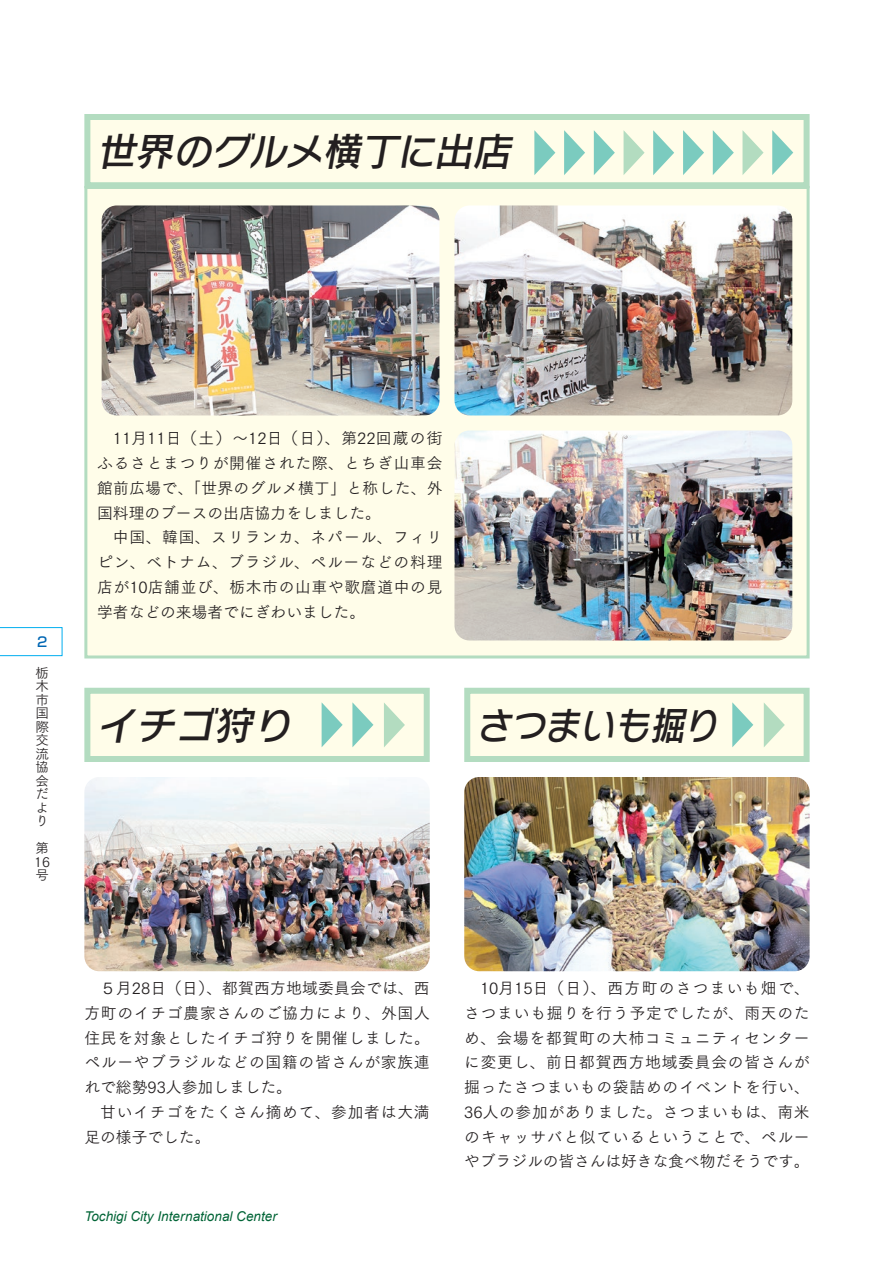
<style>
.page{position:relative;width:894px;height:1263px;background:#fff}
.page>*{position:absolute;margin:0;border:0;box-sizing:border-box;transform-origin:0 0}
.t1{font:italic 39px "Rodin NTLG Pro DB";color:#231f20}
.t2{font:italic 39px "Rodin NTLG Pro DB";color:#231f20;scale:.9 1}
.t3{font:15.75px/24.8px "Tsuku Go Pr 5 R";letter-spacing:.045em;color:#231f20;text-align:justify}
.t4{font:italic 13.5px "Arial";color:#006436}
.t5{font:13.5px/13.5px "Tsuku Go Pr 5 R";color:#231f20}
.t6{font:500 13.5px "Shin Go Pro";color:#0166b3}
</style>
<div class="page">
<div style="left:84px;top:186px;width:725px;height:472px;background:#fffde9;border:3px solid #b3dcc0"></div>
<div style="left:84px;top:114px;width:725px;height:74px;background:#fffde9;border:6px solid #b3dcc0"></div>
<img style="left:102px;top:205px;width:337px;height:210px">
<img style="left:454px;top:205px;width:338px;height:210px">
<img style="left:454px;top:430px;width:338px;height:210px">
<svg style="left:772px;top:130px;width:21px;height:45px"></svg>
<svg style="left:683px;top:130px;width:20px;height:45px"></svg>
<svg style="left:564px;top:130px;width:21px;height:45px"></svg>
<svg style="left:534px;top:130px;width:21px;height:45px"></svg>
<svg style="left:712px;top:130px;width:21px;height:45px"></svg>
<svg style="left:593px;top:130px;width:21px;height:45px"></svg>
<svg style="left:742px;top:130px;width:21px;height:45px"></svg>
<svg style="left:623px;top:130px;width:21px;height:45px"></svg>
<svg style="left:653px;top:130px;width:21px;height:45px"></svg>
<div style="left:84px;top:688px;width:345px;height:74px;background:#fffde9;border:6px solid #b3dcc0"></div>
<div style="left:464px;top:688px;width:345px;height:74px;background:#fffde9;border:6px solid #b3dcc0"></div>
<svg style="left:352px;top:702px;width:21px;height:45px"></svg>
<svg style="left:732px;top:702px;width:21px;height:45px"></svg>
<svg style="left:384px;top:703px;width:21px;height:44px"></svg>
<svg style="left:763px;top:703px;width:21px;height:44px"></svg>
<svg style="left:321px;top:702px;width:21px;height:45px"></svg>
<img style="left:84px;top:777px;width:345px;height:194px">
<img style="left:464px;top:777px;width:345px;height:194px">
<svg style="left:0;top:627px;width:62px;height:29px"></svg>
<h1 class="t1" style="left:97px;top:125px;width:424px">世界のグルメ横丁に出店</h1>
<p class="t6" style="left:37px;top:631px;width:12px">2</p>
<p class="t5" style="left:35px;top:665px;width:15px">栃木市国際交流協会だより</p>
<p class="t5" style="left:34px;top:840px;width:17px">第<br>16号</p>
<p class="t3" style="left:97px;top:425px;width:347px;text-indent:16px">11月11日（土）～12日（日）、第22回蔵の街ふるさとまつりが開催された際、とちぎ山車会館前広場で、「世界のグルメ横丁」と称した、外国料理のブースの出店協力をしました。</p>
<p class="t3" style="left:97px;top:524px;width:347px;text-indent:16px">中国、韓国、スリランカ、ネパール、フィリピン、ベトナム、ブラジル、ペルーなどの料理店が10店舗並び、栃木市の山車や歌麿道中の見学者などの来場者でにぎわいました。</p>
<h1 class="t1" style="left:97px;top:699px;width:205px">イチゴ狩り</h1>
<h1 class="t2" style="left:476px;top:699px;width:280px">さつまいも掘り</h1>
<p class="t3" style="left:84px;top:975px;width:347px;text-indent:16px">５月28日（日）、都賀西方地域委員会では、西方町のイチゴ農家さんのご協力により、外国人住民を対象としたイチゴ狩りを開催しました。ペルーやブラジルなどの国籍の皆さんが家族連れで総勢93人参加しました。</p>
<p class="t3" style="left:84px;top:1098px;width:346px;text-indent:16px">甘いイチゴをたくさん摘めて、参加者は大満足の様子でした。</p>
<p class="t4" style="left:84px;top:1207px;width:194px">Tochigi City International Center</p>
<p class="t3" style="left:464px;top:974px;width:347px;text-indent:16px">10月15日（日）、西方町のさつまいも畑で、さつまいも掘りを行う予定でしたが、雨天のため、会場を都賀町の大柿コミュニティセンターに変更し、前日都賀西方地域委員会の皆さんが掘ったさつまいもの袋詰めのイベントを行い、36人の参加がありました。さつまいもは、南米のキャッサバと似ているということで、ペルーやブラジルの皆さんは好きな食べ物だそうです。</p>
</div>
